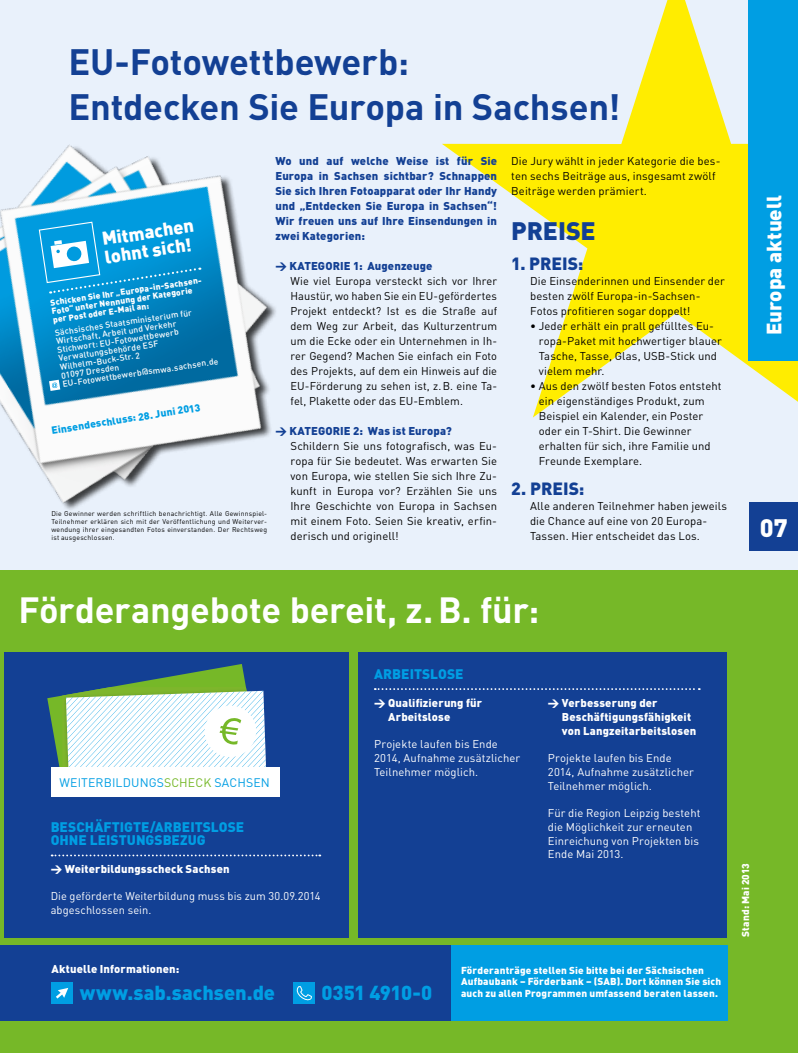
<style>
.page{position:relative;width:798px;height:1053px;background:#fff}
.page>*{position:absolute;margin:0;border:0;box-sizing:border-box;transform-origin:0 0}
.t1{font:700 36.25px/45px "DIN";letter-spacing:-.005em;color:#134094}
.t2{font:700 36px "DIN";letter-spacing:-.01em;color:#fff}
.t3{font:900 25px "DIN";letter-spacing:-.005em;color:#134094}
.t4{font:900 25px "DIN";color:#fff}
.t5{font:900 20.5px "DIN";color:#fff}
.t6{font:900 20px "DIN";letter-spacing:-.03em;color:#009ee3}
.t7{font:900 18.38px/18.4px "DIN";color:#fff}
.t8{font:900 17.5px "DIN";color:#134094}
.t9{font:900 13.75px/13.8px "DIN";color:#009ee3}
.t10{font:12.25px "DIN";letter-spacing:.01em;color:#009ee3}
.t11{font:11.25px/15px "DIN";letter-spacing:.01em;color:#000}
.t12{font:11.25px/13.8px "DIN";letter-spacing:.01em;color:#fff}
.t13{font:900 11.25px/15px "DIN";letter-spacing:.005em;color:#134094;text-align:justify}
.t14{font:900 11.25px/13.8px "DIN";letter-spacing:.015em;color:#fff}
.t15{font:900 10.25px "DIN";color:#009ee3}
.t16{font:900 10px/11.5px "DIN";letter-spacing:.015em;color:#fff}
.t17{font:500 8.5px/8.6px "DIN";color:#fff}
.t18{font:900 8.5px/8.9px "DIN";color:#fff}
.t19{font:6.88px/8.1px "DIN";letter-spacing:.03em;color:#000;text-align:justify}
.s1{color:#76b828}
</style>
<div class="page">
<div style="left:0;top:0;width:797px;height:585px;background:#e9f1fb"></div>
<svg style="left:442px;top:0;width:355px;height:417px"></svg>
<div style="left:748px;top:502px;width:49px;height:49px;background:#134094"></div>
<div style="left:748px;top:0;width:49px;height:360px;background:#009ee3"></div>
<div style="left:0;top:570px;width:797px;height:482px;background:#76b828"></div>
<div style="left:0;top:945px;width:727px;height:75px;background:#134094"></div>
<div style="left:451px;top:945px;width:276px;height:75px;background:#009ee3"></div>
<div style="left:4px;top:652px;width:345px;height:285px;background:#134094"></div>
<div style="left:52px;top:767px;width:228px;height:29px;background:#fff"></div>
<svg style="left:47px;top:664px;width:219px;height:109px"></svg>
<div style="left:358px;top:652px;width:368px;height:285px;background:#134094"></div>
<svg style="left:52px;top:854px;width:268px;height:2px"></svg>
<svg style="left:374px;top:688px;width:325px;height:2px"></svg>
<div style="left:293px;top:982px;width:22px;height:21px;background:#009ee3"></div>
<svg style="left:296px;top:986px;width:16px;height:15px"></svg>
<div style="left:51px;top:982px;width:22px;height:21px;background:#009ee3"></div>
<svg style="left:56px;top:988px;width:12px;height:10px"></svg>
<img style="left:0;top:144px;width:276px;height:366px">
<svg style="left:38px;top:221px;width:162px;height:73px;background:#159fdb"></svg>
<svg style="left:49px;top:379px;width:11px;height:12px"></svg>
<h1 class="t1" style="left:69px;top:38px;width:553px">EU-Fotowettbewerb:<br>Entdecken Sie Europa in Sachsen!</h1>
<h3 class="t7" style="left:101px;top:228px;width:96px;rotate:-8deg">M itmachen lohntsich!</h3>
<p class="t18" style="left:50px;top:297px;width:155px;rotate:-8deg">Schicken Sie Ihr „Europa-in-S achsen-<br>Foto“ unter Nennung der Kategorie per Postoder E-M</p>
<p class="t18" style="left:124px;top:304px;width:26px;rotate:-8deg">ailan:</p>
<p class="t17" style="left:54px;top:327px;width:159px;rotate:-8deg">Sächsisches Staatsministerium für<br>Wirtschaft, Arbeit und Verkehr<br>Stichwort: EU-Fotowettbewerb<br>Verwaltungsbehörde ESF<br>Wilhelm-Buck-Str. 2<br>01097 Dresden<br>EU-Fotowettbewerb@smwa.sachsen.de</p>
<p class="t15" style="left:50px;top:424px;width:152px;rotate:-9deg">Einsendeschluss: 28. Juni 2013</p>
<p class="t19" style="left:51px;top:509px;width:217px">Die Gewinner werden schriftlich benachrichtigt. Alle Gewinnspiel-Teilnehmer erklären sich mit der Veröffentlichung und Weiterver&shy;wendung ihrer eingesandten Fotos einverstanden. Der Rechtsweg ist ausgeschlossen.</p>
<p class="t13" style="left:275px;top:153px;width:223px">Wo und auf welche Weise ist für Sie Europa in Sachsen sichtbar? Schnappen Sie sich Ihren Fotoapparat oder Ihr Handy und „Entdecken Sie Europa in Sachsen“!<br>Wir freuen uns auf Ihre Einsendungen in zwei Kategorien:</p>
<p class="t13" style="left:275px;top:258px;width:158px">&gt; Kategorie 1: Augenzeuge</p>
<p class="t11" style="left:290px;top:273px;width:208px;text-align:justify">Wie viel Europa versteckt sich vor Ihrer Haustür, wo haben Sie ein EU-gefördertes Projekt entdeckt? Ist es die Straße auf dem Weg zur Arbeit, das Kulturzentrum um die Ecke oder ein Unternehmen in Ih&shy;rer Gegend? Machen Sie einfach ein Foto des Projekts, auf dem ein Hinweis auf die EU-Förderung zu sehen ist, z.B. eine Ta&shy;fel, Plakette oder das EU-Emblem.</p>
<p class="t13" style="left:275px;top:423px;width:178px">&gt; Kategorie 2: Was ist Europa?</p>
<p class="t11" style="left:290px;top:438px;width:208px;text-align:justify">Schildern Sie uns fotografisch, was Eu&shy;ropa für Sie bedeutet. Was erwarten Sie von Europa, wie stellen Sie sich Ihre Zu&shy;kunft in Europa vor? Erzählen Sie uns Ihre Geschichte von Europa in Sachsen mit einem Foto. Seien Sie kreativ, erfin&shy;derisch und originell!</p>
<p class="t11" style="left:511px;top:153px;width:210px">Die Jury wählt in jeder Kategorie die bes&shy;ten sechs Beiträge aus, insgesamt zwölf<br>Beiträge werden prämiert.</p>
<h3 class="t3" style="left:511px;top:214px;width:86px">Preise</h3>
<h3 class="t8" style="left:511px;top:252px;width:74px">1. Preis:</h3>
<p class="t11" style="left:530px;top:273px;width:196px">Die Einsenderinnen und Einsender der besten zwölf Europa-in-Sachsen-<br>Fotos profitieren sogar doppelt!</p>
<p class="t11" style="left:538px;top:318px;width:185px;text-indent:-9px">• Jeder erhält ein prall gefülltes Eu&shy;ropa-Paket mit hochwertiger blauer<br>Tasche, Tasse, Glas, USB-Stick und vielem mehr.</p>
<p class="t11" style="left:538px;top:378px;width:184px;text-indent:-9px">• Aus den zwölf besten Fotos entsteht ein eigenständiges Produkt, zum<br>Beispiel ein Kalender, ein Poster oder ein T-Shirt. Die Gewinner erhalten für sich, ihre Familie und<br>Freunde Exemplare.</p>
<h3 class="t8" style="left:511px;top:477px;width:75px">2. Preis:</h3>
<p class="t11" style="left:530px;top:498px;width:198px">Alle anderen Teilnehmer haben jeweils die Chance auf eine von 20 Europa-<br>Tassen. Hier entscheidet das Los.</p>
<h3 class="t5" style="left:760px;top:335px;width:142px;rotate:-90deg">Europa aktuell</h3>
<h3 class="t4" style="left:759px;top:511px;width:29px">07</h3>
<h2 class="t2" style="left:18px;top:586px;width:522px">Förderangebote bereit, z.B. für:</h2>
<p class="t10" style="left:60px;top:775px;width:212px">WEITERBILDUNGS<span class="s1">SCHECK</span> SACHSEN</p>
<p class="t9" style="left:51px;top:819px;width:195px">Beschäftigte/Arbeitslose ohne Leistungsbezug</p>
<p class="t14" style="left:51px;top:861px;width:180px">&gt; Weiterbildungsscheck Sachsen</p>
<p class="t12" style="left:51px;top:889px;width:271px">Die geförderte Weiterbildung muss bis zum 30.09.2014 abgeschlossen sein.</p>
<p class="t9" style="left:374px;top:666px;width:91px">Arbeitslose</p>
<p class="t14" style="left:388px;top:695px;width:95px;text-indent:-14px">&gt; Qualifizierung für<br>Arbeitslose</p>
<p class="t12" style="left:374px;top:737px;width:147px">Projekte laufen bis Ende<br>2014, Aufnahme zusätzlicher<br>Teilnehmer möglich.</p>
<p class="t14" style="left:561px;top:695px;width:136px;text-indent:-14px">&gt; Verbesserung der<br>Beschäftigungsfähigkeit von Langzeitarbeitslosen</p>
<p class="t12" style="left:547px;top:750px;width:147px">Projekte laufen bis Ende<br>2014, Aufnahme zusätzlicher<br>Teilnehmer möglich.</p>
<p class="t12" style="left:547px;top:805px;width:154px">Für die Region Leipzig besteht die Möglichkeit zur erneuten<br>Einreichung von Projekten bis<br>Ende Mai 2013.</p>
<p class="t14" style="left:51px;top:961px;width:129px">Aktuelle Informationen:</p>
<h3 class="t6" style="left:80px;top:979px;width:197px">www.sab.sachsen.de</h3>
<h3 class="t6" style="left:321px;top:979px;width:112px">0351 4910-0</h3>
<p class="t16" style="left:461px;top:963px;width:244px">Förderanträge stellen Sie bitte bei der Sächsischen<br>Aufbaubank – Förderbank – (SAB</p>
<p class="t16" style="left:461px;top:975px;width:261px;text-indent:155px">). Dort können Sie sich auch zu allen Programmen umfassend beraten lassen.</p>
<p class="t16" style="left:739px;top:936px;width:75px;rotate:-90deg">Stand: Mai 2013</p>
</div>
